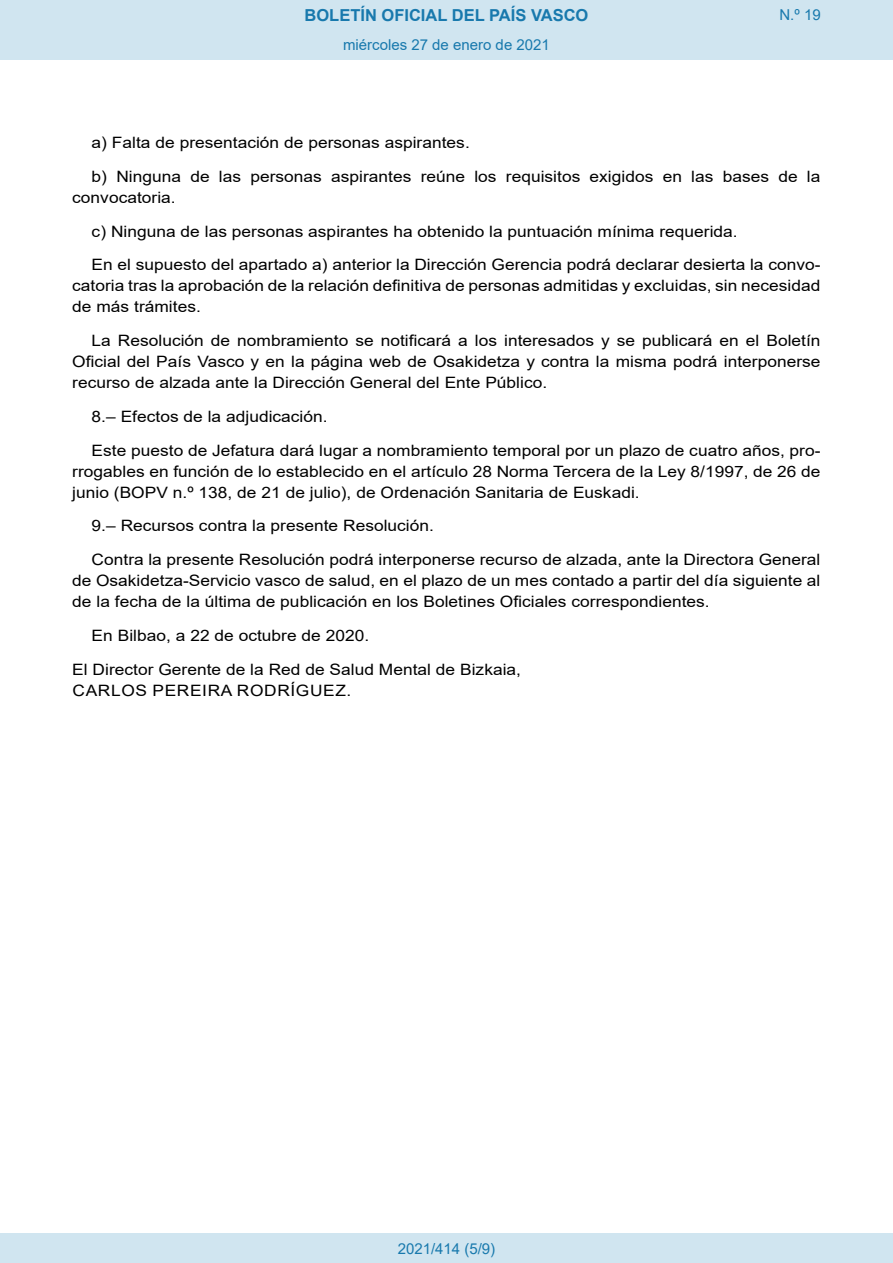
<style>
.page{position:relative;width:893px;height:1263px;background:#fff}
.page>*{position:absolute;margin:0;border:0;box-sizing:border-box;transform-origin:0 0}
.t1{font:700 16.5px "Arial";color:#1879ad}
.BOPVDetalle{font:15.6px/21px "Arial";color:#000;text-align:justify;scale:1.11 1}
.BOPVFirmaPuesto{font:15.6px "Arial";color:#000;scale:1.11 1}
.BOPVFirmaLugFec{font:15.6px "Arial";color:#000;scale:1.11 1}
.BOPVFirmaNombre{font:15.6px "Arial";letter-spacing:.035em;color:#000;scale:1.11 1}
.Paginacion_Centro{font:15px "Arial";color:#1879ad}
</style>
<div class="page">
<div style="left:0;top:0;width:893px;height:60px;background:#d0e5f0"></div>
<div style="left:0;top:1233px;width:893px;height:30px;background:#d0e5f0"></div>
<p class="t1" style="left:305px;top:3px;width:285px">BOLETÍN OFICIAL DEL PAÍS VASCO</p>
<p class="Paginacion_Centro" style="left:343px;top:35px;width:208px">miércoles 27 de enero de 2021</p>
<p class="Paginacion_Centro" style="left:779px;top:5px;width:43px">N.º 19</p>
<p class="BOPVDetalle" style="left:92px;top:132px;width:342px">a) Falta de presentación de personas aspirantes.</p>
<p class="BOPVDetalle" style="left:72px;top:166px;width:675px;text-indent:19px">b) Ninguna de las personas aspirantes reúne los requisitos exigidos en las bases de la convocatoria.</p>
<p class="BOPVDetalle" style="left:92px;top:221px;width:584px">c) Ninguna de las personas aspirantes ha obtenido la puntuación mínima requerida.</p>
<p class="BOPVDetalle" style="left:72px;top:254px;width:676px;text-indent:19px">En el supuesto del apartado a) anterior la Dirección Gerencia podrá declarar desierta la convo&shy;catoria tras la aprobación de la relación definitiva de personas admitidas y excluidas, sin necesidad de más trámites.</p>
<p class="BOPVDetalle" style="left:72px;top:330px;width:676px;text-indent:19px">La Resolución de nombramiento se notificará a los interesados y se publicará en el Boletín Oficial del País Vasco y en la página web de Osakidetza y contra la misma podrá interponerse recurso de alzada ante la Dirección General del Ente Público.</p>
<p class="BOPVDetalle" style="left:92px;top:406px;width:214px">8.– Efectos de la adjudicación.</p>
<p class="BOPVDetalle" style="left:72px;top:440px;width:676px;text-indent:19px">Este puesto de Jefatura dará lugar a nombramiento temporal por un plazo de cuatro años, pro&shy;rrogables en función de lo establecido en el artículo 28 Norma Tercera de la Ley 8/1997, de 26 de junio (BOPV n.º 138, de 21 de julio), de Ordenación Sanitaria de Euskadi.</p>
<p class="BOPVDetalle" style="left:92px;top:515px;width:310px">9.– Recursos contra la presente Resolución.</p>
<p class="BOPVDetalle" style="left:72px;top:549px;width:676px;text-indent:19px">Contra la presente Resolución podrá interponerse recurso de alzada, ante la Directora General de Osakidetza-Servicio vasco de salud, en el plazo de un mes contado a partir del día siguiente al de la fecha de la última de publicación en los Boletines Oficiales correspondientes.</p>
<p class="BOPVFirmaLugFec" style="left:92px;top:625px;width:252px">En Bilbao, a 22 de octubre de 2020.</p>
<p class="BOPVFirmaPuesto" style="left:72px;top:658px;width:406px">El Director Gerente de la Red de Salud Mental de Bizkaia,</p>
<p class="BOPVFirmaNombre" style="left:73px;top:679px;width:252px">CARLOS PEREIRA RODRÍGUEZ.</p>
<p class="Paginacion_Centro" style="left:398px;top:1238px;width:99px">2021/414 (5/9)</p>
</div>
